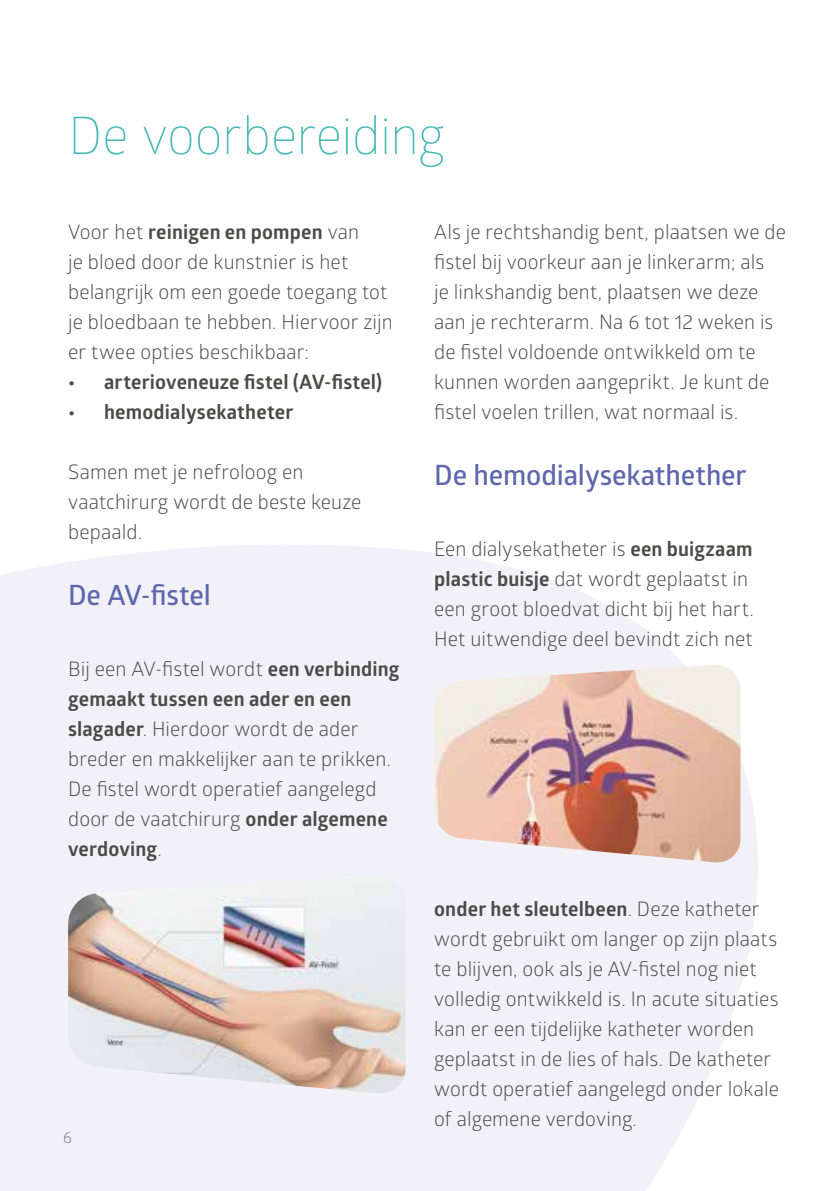
<style>
.page{position:relative;width:840px;height:1191px;background:#fff}
.page>*{position:absolute;margin:0;border:0;box-sizing:border-box;transform-origin:0 0}
.t1{font:300 52px "Glober";letter-spacing:-.015em;color:#4cbbb8}
.t2{font:600 28px "Glober";letter-spacing:-.005em;color:#5e67ad}
.t3{font:20px/30px "Glober";letter-spacing:.005em;color:#4a4a49}
.t4{font:700 20px "Glober";letter-spacing:.01em;color:#4a4a49}
.t5{font:16px "Glober";color:#7c7b7b}
.s1{font-weight:700}
</style>
<div class="page">
<svg style="left:0;top:545px;width:758px;height:646px;fill:#f1f1f7"></svg>
<img style="left:68px;top:875px;width:337px;height:220px">
<img style="left:434px;top:665px;width:306px;height:198px">
<h1 class="t1" style="left:68px;top:99px;width:378px">De voorbereiding</h1>
<p class="t3" style="left:68px;top:216px;width:326px">Voor het <span class="s1">reinigen en pompen</span> van<br>je bloed door de kunstnier is het belangrijk om een goede toegang tot je bloedbaan te hebben. Hiervoor zijn er twee opties beschikbaar:</p>
<p class="t4" style="left:68px;top:368px;width:315px">• arterioveneuze fistel (AV-fistel)</p>
<p class="t4" style="left:68px;top:398px;width:226px">• hemodialysekatheter</p>
<p class="t3" style="left:68px;top:456px;width:294px">Samen met je nefroloog en vaatchirurg wordt de beste keuze bepaald.</p>
<h2 class="t2" style="left:68px;top:575px;width:144px">De AV-fistel</h2>
<p class="t3" style="left:68px;top:653px;width:333px">Bij een AV-fistel wordt <span class="s1">een verbinding gemaakt tussen een ader en een slagader</span>. Hierdoor wordt de ader breder en makkelijker aan te prikken.<br>De fistel wordt operatief aangelegd door de vaatchirurg <span class="s1">onder algemene verdoving</span>.</p>
<p class="t5" style="left:63px;top:1125px;width:10px">6</p>
<p class="t3" style="left:434px;top:216px;width:353px">Als je rechtshandig bent, plaatsen we de fistel bij voorkeur aan je linkerarm; als<br>je linkshandig bent, plaatsen we deze aan je rechterarm. Na 6 tot 12 weken is de fistel voldoende ontwikkeld om te kunnen worden aangeprikt. Je kunt de fistel voelen trillen, wat normaal is.</p>
<h2 class="t2" style="left:434px;top:455px;width:314px">De hemodialysekathether</h2>
<p class="t3" style="left:434px;top:533px;width:321px">Een dialysekatheter is <span class="s1">een buigzaam plastic buisje</span> dat wordt geplaatst in een groot bloedvat dicht bij het hart.<br>Het uitwendige deel bevindt zich net</p>
<p class="t3" style="left:434px;top:893px;width:346px"><span class="s1">onder het sleutelbeen</span>. Deze katheter wordt gebruikt om langer op zijn plaats te blijven, ook als je AV-fistel nog niet volledig ontwikkeld is. In acute situaties kan er een tijdelijke katheter worden geplaatst in de lies of hals. De katheter wordt operatief aangelegd onder lokale of algemene verdoving.</p>
</div>
